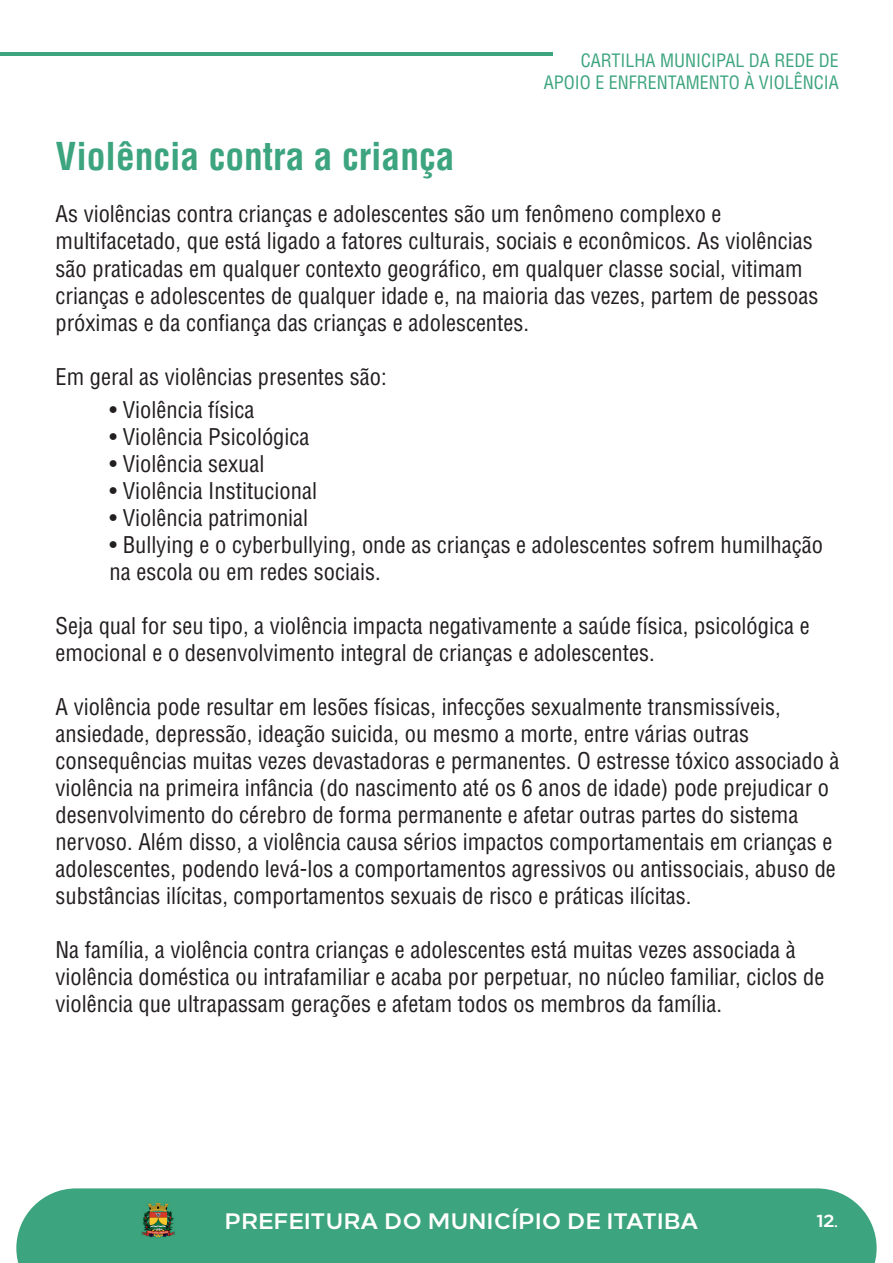
<style>
.page{position:relative;width:893px;height:1263px;background:#fff}
.page>*{position:absolute;margin:0;border:0;box-sizing:border-box;transform-origin:0 0}
.t1{font:700 condensed 37.5px "Helvetica LT Std";color:#3ca47e}
.t2{font:condensed 22.5px/27px "Helvetica LT Std";color:#231f20}
.t3{font:700 22.35px "Loew";color:#fff}
.t4{font:condensed 18px/21.6px "Helvetica LT Std";color:#3ca47e;text-align:right}
.t5{font:700 18px "Loew";color:#fff}
</style>
<div class="page">
<div style="left:16px;top:1188px;width:861px;height:75px;background:#3ca47e"></div>
<img style="left:140px;top:1201px;width:36px;height:37px">
<hr style="left:0;top:53px;width:552px;height:3px;background:#3ca47e">
<h1 class="t1" style="left:56px;top:132px;width:400px">Violência contra a criança</h1>
<p class="t4" style="left:544px;top:49px;width:297px">CARTILHA MUNICIPAL DA REDE DE<br>APOIO E ENFRENTAMENTO À VIOLÊNCIA</p>
<p class="t2" style="left:56px;top:201px;width:764px">As violências contra crianças e adolescentes são um fenômeno complexo e multifacetado, que está ligado a fatores culturais, sociais e econômicos. As violências são praticadas em qualquer contexto geográfico, em qualquer classe social, vitimam crianças e adolescentes de qualquer idade e, na maioria das vezes, partem de pessoas próximas e da confiança das crianças e adolescentes.</p>
<p class="t2" style="left:56px;top:363px;width:333px">Em geral as violências presentes são:</p>
<p class="t2" style="left:110px;top:396px;width:146px">• Violência física</p>
<p class="t2" style="left:110px;top:423px;width:201px">• Violência Psicológica</p>
<p class="t2" style="left:110px;top:450px;width:156px">• Violência sexual</p>
<p class="t2" style="left:110px;top:477px;width:209px">• Violência Institucional</p>
<p class="t2" style="left:110px;top:504px;width:200px">• Violência patrimonial</p>
<p class="t2" style="left:110px;top:531px;width:715px">• Bullying e o cyberbullying, onde as crianças e adolescentes sofrem humilhação na escola ou em redes sociais.</p>
<p class="t2" style="left:56px;top:612px;width:756px">Seja qual for seu tipo, a violência impacta negativamente a saúde física, psicológica e emocional e o desenvolvimento integral de crianças e adolescentes.</p>
<p class="t2" style="left:56px;top:693px;width:785px">A violência pode resultar em lesões físicas, infecções sexualmente transmissíveis, ansiedade, depressão, ideação suicida, ou mesmo a morte, entre várias outras consequências muitas vezes devastadoras e permanentes. O estresse tóxico associado à violência na primeira infância (do nascimento até os 6 anos de idade) pode prejudicar o desenvolvimento do cérebro de forma permanente e afetar outras partes do sistema nervoso. Além disso, a violência causa sérios impactos comportamentais em crianças e adolescentes, podendo levá-los a comportamentos agressivos ou antissociais, abuso de substâncias ilícitas, comportamentos sexuais de risco e práticas ilícitas.</p>
<p class="t2" style="left:56px;top:936px;width:770px">Na família, a violência contra crianças e adolescentes está muitas vezes associada à violência doméstica ou intrafamiliar e acaba por perpetuar, no núcleo familiar, ciclos de violência que ultrapassam gerações e afetam todos os membros da família.</p>
<p class="t3" style="left:224px;top:1202px;width:476px">PREFEITURA DO MUNICÍPIO DE ITATIBA</p>
<p class="t5" style="left:816px;top:1206px;width:23px">12.</p>
</div>
